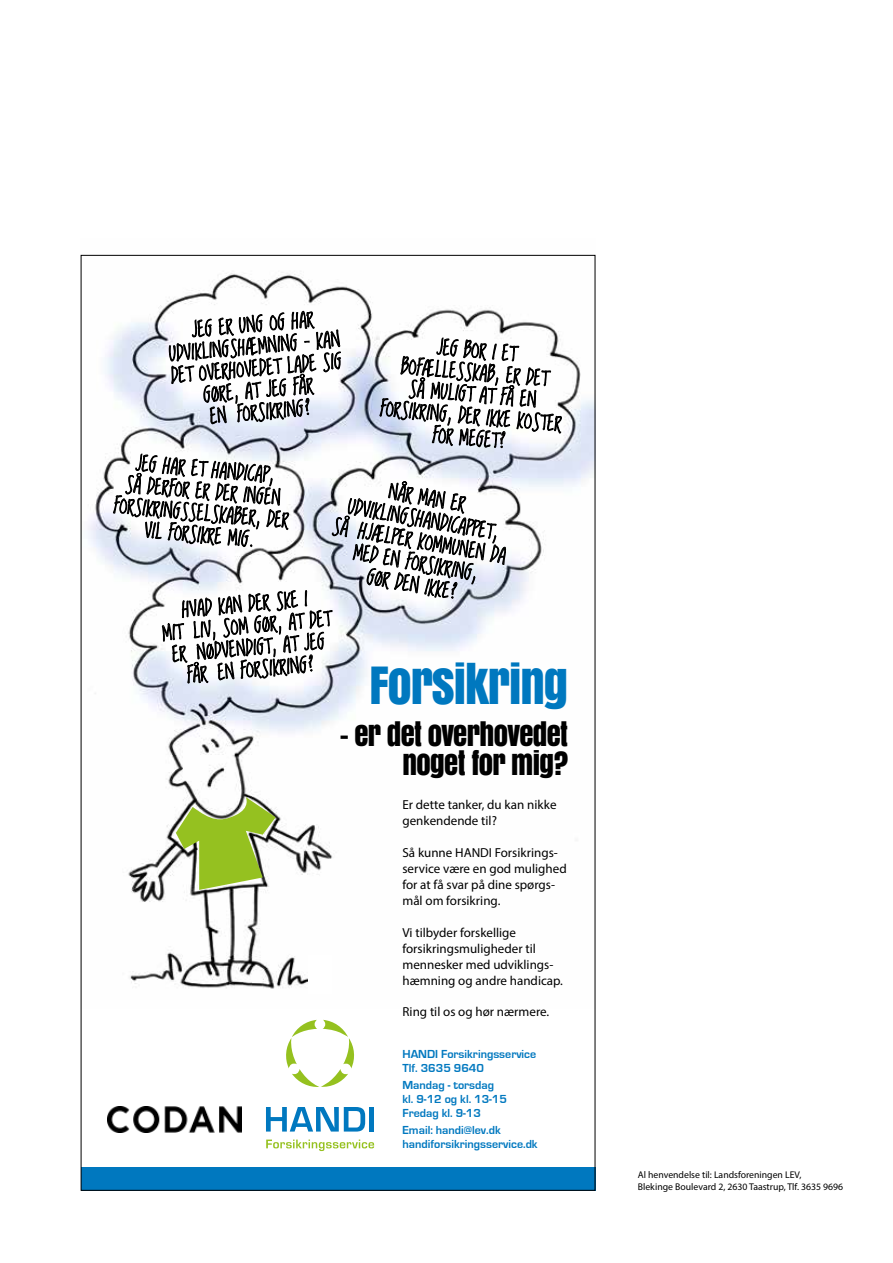
<style>
.page{position:relative;width:893px;height:1263px;background:#fff}
.page>*{position:absolute;margin:0;border:0;box-sizing:border-box;transform-origin:0 0}
.t1{font:47.85px "Anton";letter-spacing:-.02em;color:#0078bf}
.t2{font:28.8px/28.8px "Anton";letter-spacing:-.02em;color:#000;text-align:right}
.t3{font:19.2px/21.9px "Lovedbythe King";color:#000;text-align:center}
.t4{font:13.05px/15.9px "Myriad Pro";color:#000}
.t5{font:700 12px/14.4px "Eurostile";color:#0078bf}
.t6{font:9.75px/12px "Myriad Pro";color:#000}
</style>
<div class="page">
<img style="left:81px;top:254px;width:514px;height:735px">
<svg style="left:286px;top:1020px;width:68px;height:67px"></svg>
<svg style="left:266px;top:1107px;width:99px;height:24px"></svg>
<div style="left:369px;top:1107px;width:5px;height:24px;background:#0078bf"></div>
<svg style="left:266px;top:1139px;width:108px;height:12px"></svg>
<div style="left:81px;top:1167px;width:514px;height:24px;background:#0078bf"></div>
<svg style="left:112px;top:292px;width:450px;height:407px"></svg>
<div style="left:308px;top:955px;width:23px;height:39px;background:#fff"></div>
<svg style="left:176px;top:797px;width:100px;height:93px"></svg>
<img style="left:108px;top:1106px;width:133px;height:26px">
<p class="t3" style="left:166px;top:323px;width:173px;rotate:-5deg">JEG ER UNG OG HAR<br>UDVIKLINGSHÆMNING – KAN<br>DET OVERHOVEDET LADE SIG<br>GØRE, AT JEG FÅR<br>EN FORSIKRING?</p>
<p class="t3" style="left:387px;top:334px;width:183px;rotate:5deg">JEG BOR I ET<br>BOFÆLLESSKAB, ER DET<br>SÅ MULIGT AT FÅ EN<br>FORSIKRING, DER IKKE KOSTER<br>FOR MEGET?</p>
<p class="t3" style="left:342px;top:474px;width:177px;rotate:10deg">NÅR MAN ER<br>UDVIKLINGSHANDICAPPET,<br>SÅ HJÆLPER KOMMUNEN DA<br>MED EN FORSIKRING,<br>GØR DEN IKKE?</p>
<p class="t3" style="left:119px;top:452px;width:177px;rotate:5deg">JEG HAR ET HANDICAP,<br>SÅ DERFOR ER DER INGEN<br>FORSIKRINGSSELSKABER, DER<br>VIL FORSIKRE MIG.</p>
<p class="t3" style="left:160px;top:602px;width:171px;rotate:-5deg">HVAD KAN DER SKE I<br>MIT LIV, SOM GØR, AT DET<br>ER NØDVENDIGT, AT JEG<br>FÅR EN FORSIKRING?</p>
<h1 class="t1" style="left:370px;top:647px;width:200px">FORSIKRING</h1>
<h2 class="t2" style="left:340px;top:719px;width:230px">– ER DET OVERHOVEDET<br>NOGET FOR MIG?</h2>
<p class="t4" style="left:402px;top:797px;width:156px">Er dette tanker, du kan nikke genkendende til?</p>
<p class="t4" style="left:402px;top:844px;width:166px">Så kunne HANDI Forsikrings&shy;service være en god mulighed for at få svar på dine spørgs&shy;mål om forsikring.</p>
<p class="t4" style="left:402px;top:924px;width:162px">Vi tilbyder forskellige forsikringsmuligheder til mennesker med udviklings&shy;hæmning og andre handicap.</p>
<p class="t4" style="left:402px;top:1004px;width:148px">Ring til os og hør nærmere.</p>
<p class="t5" style="left:402px;top:1047px;width:135px">HANDI Forsikringsservice<br>Tlf. 3635 9640</p>
<p class="t5" style="left:402px;top:1078px;width:106px">Mandag - torsdag kl. 9-12 og kl. 13-15<br>Fredag kl. 9-13</p>
<p class="t5" style="left:402px;top:1123px;width:137px">Email: handi@lev.dk handiforsikringsservice.dk</p>
<p class="t6" style="left:638px;top:1169px;width:207px">Al henvendelse til: Landsforeningen LEV,<br>Blekinge Boulevard 2, 2630 Taastrup, Tlf. 3635 9696</p>
</div>
